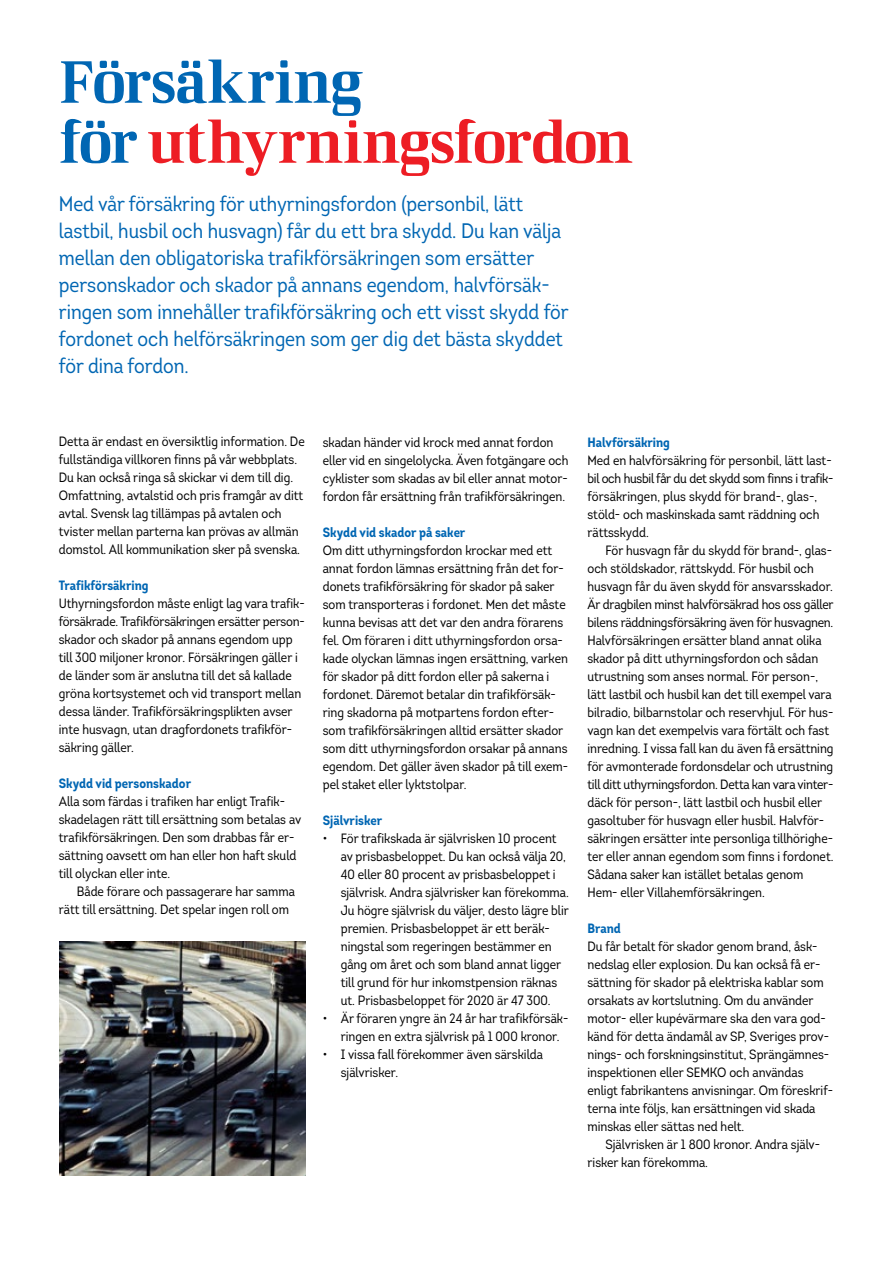
<style>
.page{position:relative;width:893px;height:1263px;background:#fff}
.page>*{position:absolute;margin:0;border:0;box-sizing:border-box;transform-origin:0 0}
.t1{font:60px/60px "LF Rubrik 2";letter-spacing:-.015em;color:#ed1d24}
.t2{font:21px/27px "Intro Cond";color:#0066b3}
.t3{font:13.5px/18px "Intro Cond";color:#000}
.t4{font:700 13.5px "Intro Cond";color:#0066b3}
.s1{color:#0066b3}
</style>
<div class="page">
<img style="left:60px;top:942px;width:245px;height:234px">
<h1 class="t1" style="left:59px;top:51px;width:576px"><span class="s1">Försäkring<br>för</span> uthyrningsfordon</h1>
<p class="t2" style="left:59px;top:190px;width:512px">Med vår försäkring för uthyrningsfordon (personbil, lätt lastbil, husbil och husvagn) får du ett bra skydd. Du kan välja mellan den obligatoriska trafikförsäkringen som ersätter personskador och skador på annans egendom, halvförsäk&shy;ringen som innehåller trafikförsäkring och ett visst skydd för fordonet och helförsäkringen som ger dig det bästa skyddet för dina fordon.</p>
<p class="t3" style="left:59px;top:433px;width:247px">Detta är endast en översiktlig information. De fullständiga villkoren finns på vår webbplats.<br>Du kan också ringa så skickar vi dem till dig.<br>Omfattning, avtalstid och pris framgår av ditt avtal. Svensk lag tillämpas på avtalen och tvister mellan parterna kan prövas av allmän domstol. All kommunikation sker på svenska.</p>
<p class="t4" style="left:59px;top:577px;width:91px">Trafikförsäkring</p>
<p class="t3" style="left:59px;top:595px;width:246px">Uthyrningsfordon måste enligt lag vara trafik&shy;försäkrade. Trafikförsäkringen ersätter person&shy;skador och skador på annans egendom upp till 300 miljoner kronor. Försäkringen gäller i de länder som är anslutna till det så kallade gröna kortsystemet och vid transport mellan dessa länder. Trafikförsäkringsplikten avser inte husvagn, utan dragfordonets trafikför&shy;säkring gäller.</p>
<p class="t4" style="left:59px;top:775px;width:134px">Skydd vid personskador</p>
<p class="t3" style="left:59px;top:793px;width:244px">Alla som färdas i trafiken har enligt Trafik&shy;skadelagen rätt till ersättning som betalas av trafikförsäkringen. Den som drabbas får er&shy;sättning oavsett om han eller hon haft skuld till olyckan eller inte.</p>
<p class="t3" style="left:59px;top:883px;width:238px;text-indent:18px">Både förare och passagerare har samma rätt till ersättning. Det spelar ingen roll om</p>
<p class="t3" style="left:323px;top:433px;width:247px">skadan händer vid krock med annat fordon eller vid en singelolycka. Även fotgängare och cyklister som skadas av bil eller annat motor&shy;fordon får ersättning från trafikförsäkringen.</p>
<p class="t4" style="left:323px;top:523px;width:144px">Skydd vid skador på saker</p>
<p class="t3" style="left:323px;top:541px;width:247px">Om ditt uthyrningsfordon krockar med ett annat fordon lämnas ersättning från det for&shy;donets trafikförsäkring för skador på saker som transporteras i fordonet. Men det måste kunna bevisas att det var den andra förarens fel. Om föraren i ditt uthyrningsfordon orsa&shy;kade olyckan lämnas ingen ersättning, varken för skador på ditt fordon eller på sakerna i fordonet. Däremot betalar din trafikförsäk&shy;ring skadorna på motpartens fordon efter&shy;som trafikförsäkringen alltid ersätter skador som ditt uthyrningsfordon orsakar på annans egendom. Det gäller även skador på till exem&shy;pel staket eller lyktstolpar.</p>
<p class="t4" style="left:323px;top:811px;width:61px">Självrisker</p>
<p class="t3" style="left:341px;top:829px;width:229px;text-indent:-18px">• För trafikskada är självrisken 10 procent av prisbasbeloppet. Du kan också välja 20, 40 eller 80 procent av prisbasbeloppet i självrisk. Andra självrisker kan förekomma.<br>Ju högre självrisk du väljer, desto lägre blir premien. Prisbasbeloppet är ett beräk&shy;ningstal som regeringen bestämmer en gång om året och som bland annat ligger till grund för hur inkomstpension räknas ut. Prisbasbeloppet för 2020 är 47 300.</p>
<p class="t3" style="left:341px;top:1009px;width:229px;text-indent:-18px">• Är föraren yngre än 24 år har trafikförsäk&shy;ringen en extra självrisk på 1 000 kronor.</p>
<p class="t3" style="left:341px;top:1045px;width:204px;text-indent:-18px">• I vissa fall förekommer även särskilda självrisker.</p>
<p class="t4" style="left:587px;top:433px;width:84px">Halvförsäkring</p>
<p class="t3" style="left:587px;top:451px;width:247px">Med en halvförsäkring för personbil, lätt last&shy;bil och husbil får du det skydd som finns i trafik&shy;försäkringen, plus skydd för brand-, glas-, stöld- och maskinskada samt räddning och rättsskydd.</p>
<p class="t3" style="left:587px;top:541px;width:248px;text-indent:18px">För husvagn får du skydd för brand-, glas&shy;och stöldskador, rättskydd. För husbil och husvagn får du även skydd för ansvarsskador.<br>Är dragbilen minst halvförsäkrad hos oss gäller bilens räddningsförsäkring även för husvagnen.<br>Halvförsäkringen ersätter bland annat olika skador på ditt uthyrningsfordon och sådan utrustning som anses normal. För person-, lätt lastbil och husbil kan det till exempel vara bilradio, bilbarnstolar och reservhjul. För hus&shy;vagn kan det exempelvis vara förtält och fast inredning. I vissa fall kan du även få ersättning för avmonterade fordonsdelar och utrustning till ditt uthyrningsfordon. Detta kan vara vinter&shy;däck för person-, lätt lastbil och husbil eller gasoltuber för husvagn eller husbil. Halvför&shy;säkringen ersätter inte personliga tillhörighe&shy;ter eller annan egendom som finns i fordonet.<br>Sådana saker kan istället betalas genom Hem- eller Villahemförsäkringen.</p>
<p class="t4" style="left:587px;top:919px;width:35px">Brand</p>
<p class="t3" style="left:587px;top:937px;width:247px">Du får betalt för skador genom brand, åsk&shy;nedslag eller explosion. Du kan också få er&shy;sättning för skador på elektriska kablar som orsakats av kortslutning. Om du använder motor- eller kupévärmare ska den vara god&shy;känd för detta ändamål av SP, Sveriges prov&shy;nings- och forskningsinstitut, Sprängämnes&shy;inspektionen eller SEMKO och användas enligt fabrikantens anvisningar. Om föreskrif&shy;terna inte följs, kan ersättningen vid skada minskas eller sättas ned helt.</p>
<p class="t3" style="left:587px;top:1135px;width:234px;text-indent:18px">Självrisken är 1 800 kronor. Andra själv&shy;risker kan förekomma.</p>
</div>
